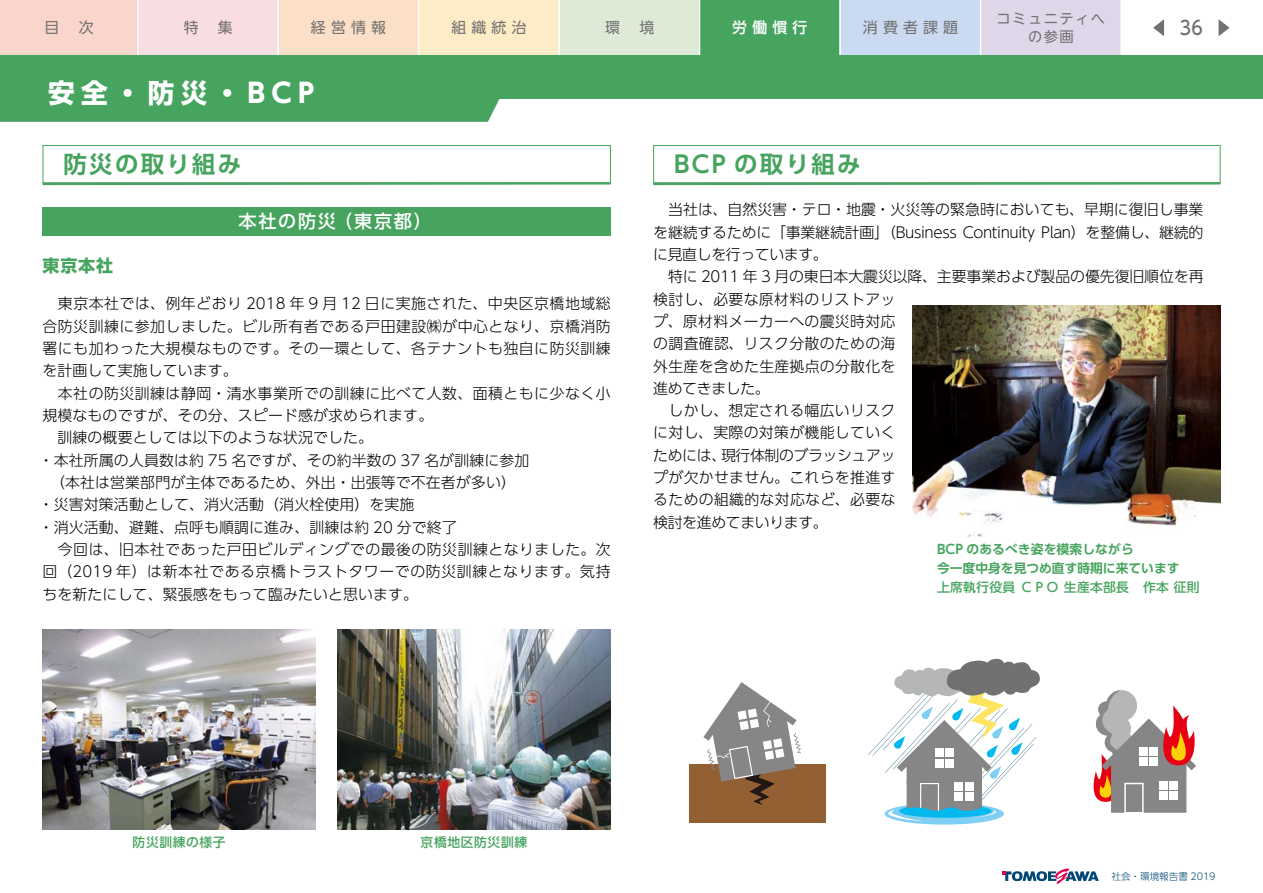
<style>
.page{position:relative;width:1263px;height:893px;background:#fff}
.page>*{position:absolute;margin:0;border:0;box-sizing:border-box;transform-origin:0 0}
.t1{font:700 26.55px "UD Shin Go Pr 6 N";letter-spacing:.25em;color:#fff}
.t2{font:700 23.4px "UD Shin Go Pr 6 N De";letter-spacing:.1em;color:#46a45f}
.t3{font:500 19.2px "UD Shin Go NT Pr 6 N";color:#727171;scale:.9 1}
.t4{font:500 18px "UD Shin Go Pr 6 N";letter-spacing:.1em;color:#fff}
.t5{font:700 16.95px "UD Shin Go Pr 6 N";color:#46a45f}
.t6{font:300 14.85px/22.4px "UD Shin Go Pr 6 N";letter-spacing:.035em;color:#000}
.t7{font:300 14.85px/22.4px "UD Shin Go Pr 6 N";letter-spacing:.01em;color:#000}
.t8{font:300 14.85px "UD Shin Go Pr 6 N";letter-spacing:-.025em;color:#000}
.t9{font:14.85px "UD Shin Go NT Pr 6 N";letter-spacing:.35em;color:#727171}
.t10{font:500 14.85px "UD Shin Go NT Pr 6 N";color:#fff}
.t11{font:14.25px/18px "UD Shin Go NT Pr 6 N";letter-spacing:.1em;color:#727171;text-align:center}
.t12{font:700 12.75px/19.2px "UD Shin Go Pr 6 N De";color:#46a45f}
.t13{font:500 12.75px "UD Shin Go Pr 6 N";letter-spacing:.05em;color:#46a45f}
.t14{font:500 12.75px "UD Shin Go Pr 6 N";letter-spacing:.025em;color:#46a45f}
.t15{font:300 9.6px "UD Shin Go Pr 6 N";color:#004873}
</style>
<div class="page">
<svg style="left:0;top:0;width:1121px;height:55px;background:#d7d8c9"></svg>
<div style="left:0;top:99px;width:500px;height:23px;background:#46a45f"></div>
<svg style="left:1218px;top:19px;width:11px;height:17px"></svg>
<svg style="left:1153px;top:19px;width:11px;height:17px"></svg>
<svg style="left:1002px;top:868px;width:97px;height:16px"></svg>
<div style="left:0;top:55px;width:1263px;height:44px;background:#46a45f"></div>
<img style="left:43px;top:630px;width:273px;height:199px">
<img style="left:337px;top:630px;width:274px;height:199px">
<div style="left:43px;top:207px;width:568px;height:28px;background:#46a45f"></div>
<div style="left:653px;top:145px;width:567px;height:38px;border:1px solid #46a45f"></div>
<svg style="left:653px;top:181px;width:568px;height:5px"></svg>
<div style="left:43px;top:145px;width:568px;height:38px;border:1px solid #46a45f"></div>
<svg style="left:42px;top:181px;width:569px;height:5px"></svg>
<img style="left:912px;top:306px;width:308px;height:230px">
<svg style="left:885px;top:803px;width:119px;height:22px"></svg>
<svg style="left:868px;top:659px;width:172px;height:162px"></svg>
<svg style="left:1093px;top:690px;width:103px;height:123px"></svg>
<div style="left:689px;top:765px;width:137px;height:58px;background:#926033"></div>
<svg style="left:703px;top:682px;width:98px;height:123px"></svg>
<p class="t9" style="left:45px;top:16px;width:16px">目</p>
<p class="t9" style="left:79px;top:16px;width:16px">次</p>
<p class="t9" style="left:184px;top:16px;width:16px">特</p>
<p class="t9" style="left:218px;top:16px;width:16px">集</p>
<p class="t9" style="left:311px;top:16px;width:77px">経営情報</p>
<p class="t9" style="left:451px;top:16px;width:77px">組織統治</p>
<p class="t9" style="left:605px;top:16px;width:16px">環</p>
<p class="t9" style="left:639px;top:16px;width:16px">境</p>
<p class="t10" style="left:732px;top:16px;width:77px">労働慣行</p>
<p class="t9" style="left:863px;top:16px;width:97px">消費者課題</p>
<p class="t11" style="left:996px;top:9px;width:110px">コミュニティへの参画</p>
<p class="t3" style="left:1180px;top:12px;width:27px">36</p>
<h1 class="t1" style="left:48px;top:71px;width:268px">安全・防災・BCP</h1>
<h2 class="t2" style="left:64px;top:145px;width:179px">防災の取り組み</h2>
<h2 class="t2" style="left:674px;top:145px;width:188px">BCP の取り組み</h2>
<p class="t5" style="left:43px;top:251px;width:72px">東京本社</p>
<p class="t4" style="left:238px;top:207px;width:195px">本社の防災（東京都(</p>
<p class="t6" style="left:39px;top:292px;width:573px">　東京本社では、例年どおり 2018 年 9 月 12 日に実施された、中央区京橋地域総合防災訓練に参加しました。ビル所有者である戸田建設㈱が中心となり、京橋消防署にも加わった大規模なものです。その一環として、各テナントも独自に防災訓練を計画して実施しています。<br>　本社の防災訓練は静岡・清水事業所での訓練に比べて人数、面積ともに少なく小規模なものですが、その分、スピード感が求められます。<br>　訓練の概要としては以下のような状況でした。<br>・本社所属の人員数は約 75 名ですが、その約半数の 37 名が訓練に参加<br>　（本社は営業部門が主体であるため、外出・出張等で不在者が多い(<br>・災害対策活動として、消火活動（消火栓使用）を実施<br>・消火活動、避難、点呼も順調に進み、訓練は約 20 分で終了<br>　今回は、旧本社であった戸田ビルディングでの最後の防災訓練となりました。次回（2019 年）は新本社である京橋トラストタワーでの防災訓練となります。気持ちを新たにして、緊張感をもって臨みたいと思います。</p>
<p class="t7" style="left:653px;top:198px;width:552px">　当社は、自然災害・テロ・地震・火災等の緊急時においても、早期に復旧し事業</p>
<p class="t8" style="left:653px;top:220px;width:552px">を継続するために「事業継続計画」（Business Continuity Plan）を整備し、継続的</p>
<p class="t8" style="left:653px;top:242px;width:176px">に見直しを行っています。</p>
<p class="t7" style="left:653px;top:265px;width:552px">　特に 2011 年 3 月の東日本大震災以降、主要事業および製品の優先復旧順位を再</p>
<p class="t7" style="left:653px;top:287px;width:244px">検討し、必要な原材料のリストアッ</p>
<p class="t7" style="left:653px;top:309px;width:244px">プ、原材料メーカーへの震災時対応</p>
<p class="t7" style="left:653px;top:332px;width:244px">の調査確認、リスク分散のための海</p>
<p class="t7" style="left:653px;top:354px;width:244px">外生産を含めた生産拠点の分散化を</p>
<p class="t8" style="left:653px;top:376px;width:118px">進めてきました。</p>
<p class="t7" style="left:653px;top:399px;width:244px">　しかし、想定される幅広いリスク</p>
<p class="t7" style="left:653px;top:421px;width:244px">に対し、実際の対策が機能していく</p>
<p class="t8" style="left:721px;top:443px;width:176px">現行体制のブラッシュアッ</p>
<p class="t7" style="left:653px;top:443px;width:244px">ためには、<br>プが欠かせません。これらを推進するための組織的な対応など、必要な検討を進めてまいります。</p>
<p class="t12" style="left:937px;top:539px;width:244px">BCP のあるべき姿を模索しながら<br>今一度中身を見つめ直す時期に来ています</p>
<p class="t13" style="left:1143px;top:577px;width:58px">作本征則</p>
<p class="t14" style="left:937px;top:577px;width:193px">上席執行役員ＣＰＯ生産本部長</p>
<p class="t13" style="left:133px;top:832px;width:95px">防災訓練の様子</p>
<p class="t13" style="left:421px;top:832px;width:108px">京橋地区防災訓練</p>
<p class="t15" style="left:1111px;top:868px;width:106px">社会・環境報告書 2019</p>
</div>
